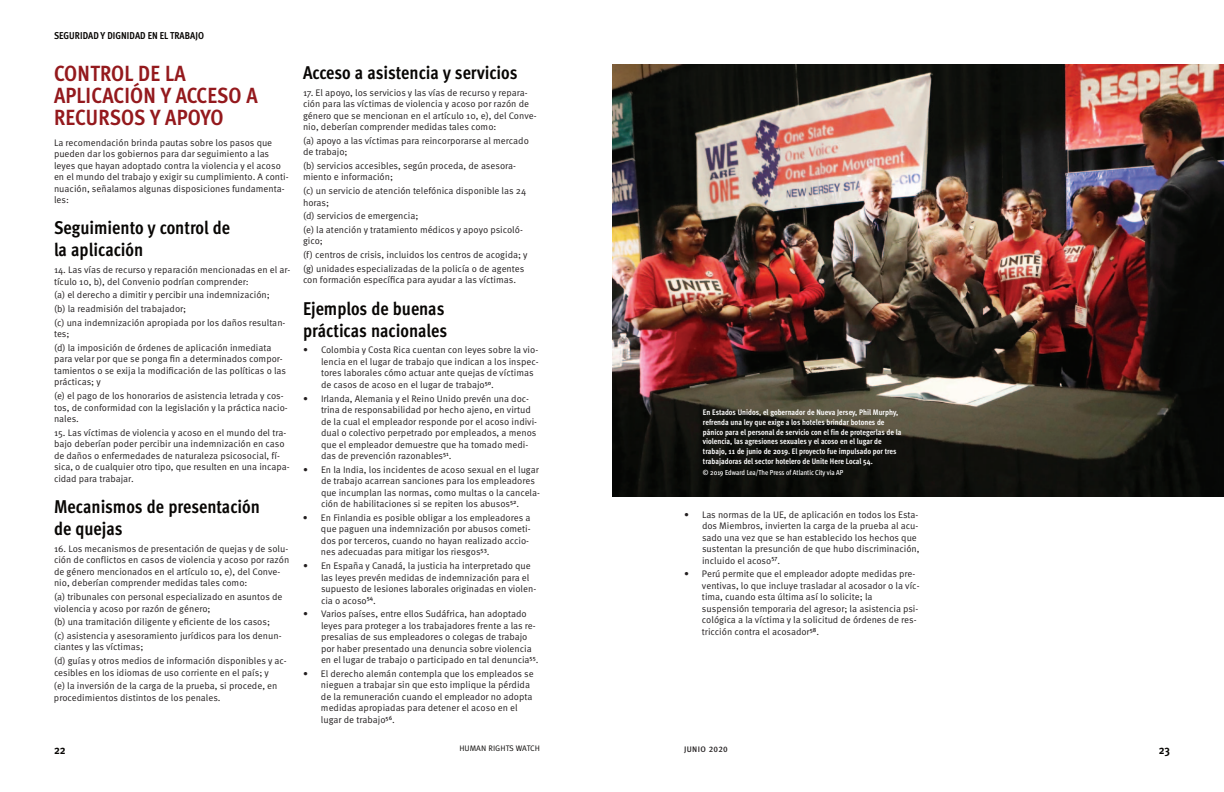
<style>
.page{position:relative;width:1224px;height:792px;background:#fff}
.page>*{position:absolute;margin:0;border:0;box-sizing:border-box;transform-origin:0 0}
.t1{font:700 condensed 22px/22px "Meta Pro";letter-spacing:.005em;color:#94191d}
.t2{font:700 condensed 18.5px/22px "Meta Pro";color:#080604}
.t3{font:700 condensed 12px "Meta Pro";color:#080604}
.t4{font:700 condensed 10px "Meta Pro";letter-spacing:.01em;color:#080604}
.t5{font:9.5px/11.5px "Meta Pro Norm";color:#231f20}
.t6{font:700 condensed 8px/9.8px "Meta Pro";color:#fff}
.t7{font:8px "Meta Normal Caps";color:#080604}
.t8{font:500 8px "Meta Pro";letter-spacing:.05em;color:#231f20}
.t9{font:500 condensed 7.2px "Meta Pro";color:#fff}
</style>
<div class="page">
<img style="left:612px;top:65px;width:612px;height:431px">
<p class="t4" style="left:54px;top:32px;width:151px">SEGURIDAD Y DIGNIDAD EN EL TRABAJO</p>
<h1 class="t1" style="left:54px;top:65px;width:205px">CONTROL DE LA<br>APLICACIÓN Y ACCESO A<br>RECURSOS Y APOYO</h1>
<p class="t5" style="left:54px;top:137px;width:236px">La recomendación brinda pautas sobre los pasos que pueden dar los gobiernos para dar seguimiento a las leyes que hayan adoptado contra la violencia y el acoso en el mundo del trabajo y exigir su cumplimiento. A conti&shy;nuación, señalamos algunas disposiciones fundamenta&shy;les:</p>
<h2 class="t2" style="left:54px;top:219px;width:178px">Seguimiento y control de la aplicación</h2>
<p class="t5" style="left:54px;top:265px;width:238px">14. Las vías de recurso y reparación mencionadas en el ar&shy;tículo 10, b), del Convenio podrían comprender:</p>
<p class="t5" style="left:54px;top:289px;width:233px;line-height:13.6px">(a) el derecho a dimitir y percibir una indemnización;<br>(b) la readmisión del trabajador;<br>(c) una indemnización apropiada por los daños resultan-</p>
<p class="t5" style="left:54px;top:328px;width:219px;line-height:13.6px">tes;<br>(d) la imposición de órdenes de aplicación inmediata</p>
<p class="t5" style="left:54px;top:354px;width:234px">para velar por que se ponga fin a determinados compor&shy;tamientos o se exija la modificación de las políticas o las prácticas; y</p>
<p class="t5" style="left:54px;top:391px;width:235px">(e) el pago de los honorarios de asistencia letrada y cos&shy;tos, de conformidad con la legislación y la práctica nacio&shy;nales.</p>
<p class="t5" style="left:54px;top:427px;width:237px">15. Las víctimas de violencia y acoso en el mundo del tra&shy;bajo deberían poder percibir una indemnización en caso de daños o enfermedades de naturaleza psicosocial, fí&shy;sica, o de cualquier otro tipo, que resulten en una incapa&shy;cidad para trabajar.</p>
<h2 class="t2" style="left:54px;top:498px;width:207px">Mecanismos de presentación de quejas</h2>
<p class="t5" style="left:54px;top:544px;width:237px">16. Los mecanismos de presentación de quejas y de solu&shy;ción de conflictos en casos de violencia y acoso por razón de género mencionados en el artículo 10, e), del Conve&shy;nio, deberían comprender medidas tales como:</p>
<p class="t5" style="left:54px;top:592px;width:230px">(a) tribunales con personal especializado en asuntos de violencia y acoso por razón de género;</p>
<p class="t5" style="left:54px;top:616px;width:229px;line-height:13.6px">(b) una tramitación diligente y eficiente de los casos; (c) asistencia y asesoramiento jurídicos para los denun-</p>
<p class="t5" style="left:54px;top:641px;width:234px;line-height:13.6px">ciantes y las víctimas;<br>(d) guías y otros medios de información disponibles y ac-</p>
<p class="t5" style="left:54px;top:666px;width:225px;line-height:13.6px">cesibles en los idiomas de uso corriente en el país; y (e) la inversión de la carga de la prueba, si procede, en</p>
<p class="t5" style="left:54px;top:692px;width:168px">procedimientos distintos de los penales.</p>
<h2 class="t2" style="left:303px;top:63px;width:216px">Acceso a asistencia y servicios</h2>
<p class="t5" style="left:303px;top:87px;width:235px">17. El apoyo, los servicios y las vías de recurso y repara&shy;ción para las víctimas de violencia y acoso por razón de género que se mencionan en el artículo 10, e), del Conve&shy;nio, deberían comprender medidas tales como:</p>
<p class="t5" style="left:303px;top:135px;width:227px">(a) apoyo a las víctimas para reincorporarse al mercado de trabajo;</p>
<p class="t5" style="left:303px;top:161px;width:215px">(b) servicios accesibles, según proceda, de asesora&shy;miento e información;</p>
<p class="t5" style="left:303px;top:186px;width:225px">(c) un servicio de atención telefónica disponible las 24 horas;</p>
<p class="t5" style="left:303px;top:210px;width:221px;line-height:13.6px">(d) servicios de emergencia;<br>(e) la atención y tratamiento médicos y apoyo psicoló-</p>
<p class="t5" style="left:303px;top:235px;width:226px;line-height:13.6px">gico;<br>(f) centros de crisis, incluidos los centros de acogida; y (g) unidades especializadas de la policía o de agentes</p>
<p class="t5" style="left:303px;top:275px;width:215px">con formación específica para ayudar a las víctimas.</p>
<h2 class="t2" style="left:303px;top:299px;width:146px">Ejemplos de buenas prácticas nacionales</h2>
<p class="t5" style="left:321px;top:345px;width:219px;text-indent:-18px">• Colombia y Costa Rica cuentan con leyes sobre la vio&shy;lencia en el lugar de trabajo que indican a los inspec&shy;tores laborales cómo actuar ante quejas de víctimas de casos de acoso en el lugar de trabajo<sup>50</sup>.</p>
<p class="t5" style="left:321px;top:393px;width:218px;text-indent:-18px">• Irlanda, Alemania y el Reino Unido prevén una doc&shy;trina de responsabilidad por hecho ajeno, en virtud de la cual el empleador responde por el acoso indivi&shy;dual o colectivo perpetrado por empleados, a menos que el empleador demuestre que ha tomado medi&shy;das de prevención razonables<sup>51</sup>.</p>
<p class="t5" style="left:321px;top:464px;width:221px;text-indent:-18px">• En la India, los incidentes de acoso sexual en el lugar de trabajo acarrean sanciones para los empleadores que incumplan las normas, como multas o la cancela&shy;ción de habilitaciones si se repiten los abusos<sup>52</sup>.</p>
<p class="t5" style="left:321px;top:513px;width:211px;text-indent:-18px">• En Finlandia es posible obligar a los empleadores a que paguen una indemnización por abusos cometi&shy;dos por terceros, cuando no hayan realizado accio&shy;nes adecuadas para mitigar los riesgos<sup>53</sup>.</p>
<p class="t5" style="left:321px;top:561px;width:217px;text-indent:-18px">• En España y Canadá, la justicia ha interpretado que las leyes prevén medidas de indemnización para el supuesto de lesiones laborales originadas en violen&shy;cia o acoso<sup>54</sup>.</p>
<p class="t5" style="left:321px;top:609px;width:219px;text-indent:-18px">• Varios países, entre ellos Sudáfrica, han adoptado leyes para proteger a los trabajadores frente a las re&shy;presalias de sus empleadores o colegas de trabajo por haber presentado una denuncia sobre violencia en el lugar de trabajo o participado en tal denuncia<sup>55</sup>.</p>
<p class="t5" style="left:321px;top:669px;width:214px;text-indent:-18px">• El derecho alemán contempla que los empleados se nieguen a trabajar sin que esto implique la pérdida de la remuneración cuando el empleador no adopta medidas apropiadas para detener el acoso en el lugar de trabajo<sup>56</sup>.</p>
<p class="t3" style="left:54px;top:745px;width:13px">22</p>
<p class="t7" style="left:459px;top:744px;width:82px">HUMAN RIGHTS WATCH</p>
<p class="t6" style="left:703px;top:408px;width:200px">En Estados Unidos, el gobernador de Nueva Jersey, Phil Murphy, refrenda una ley que exige a los hoteles brindar botones de pánico para el personal de servicio con el fin de protegerlas de la violencia, las agresiones sexuales y el acoso en el lugar de trabajo, 11 de junio de 2019. El proyecto fue impulsado por tres trabajadoras del sector hotelero de Unite Here Local 54.</p>
<p class="t9" style="left:703px;top:470px;width:142px">© 2019 Edward Lea/The Press of Atlantic City via AP</p>
<p class="t5" style="left:702px;top:509px;width:219px;text-indent:-18px">• Las normas de la UE, de aplicación en todos los Esta&shy;dos Miembros, invierten la carga de la prueba al acu&shy;sado una vez que se han establecido los hechos que sustentan la presunción de que hubo discriminación, incluido el acoso<sup>57</sup>.</p>
<p class="t5" style="left:702px;top:569px;width:219px;text-indent:-18px">• Perú permite que el empleador adopte medidas pre&shy;ventivas, lo que incluye trasladar al acosador o la víc&shy;tima, cuando esta última así lo solicite; la suspensión temporaria del agresor; la asistencia psi&shy;cológica a la víctima y la solicitud de órdenes de res&shy;tricción contra el acosador<sup>58</sup>.</p>
<p class="t8" style="left:684px;top:745px;width:45px">JUNIO 2020</p>
<p class="t3" style="left:1159px;top:745px;width:13px">23</p>
</div>
